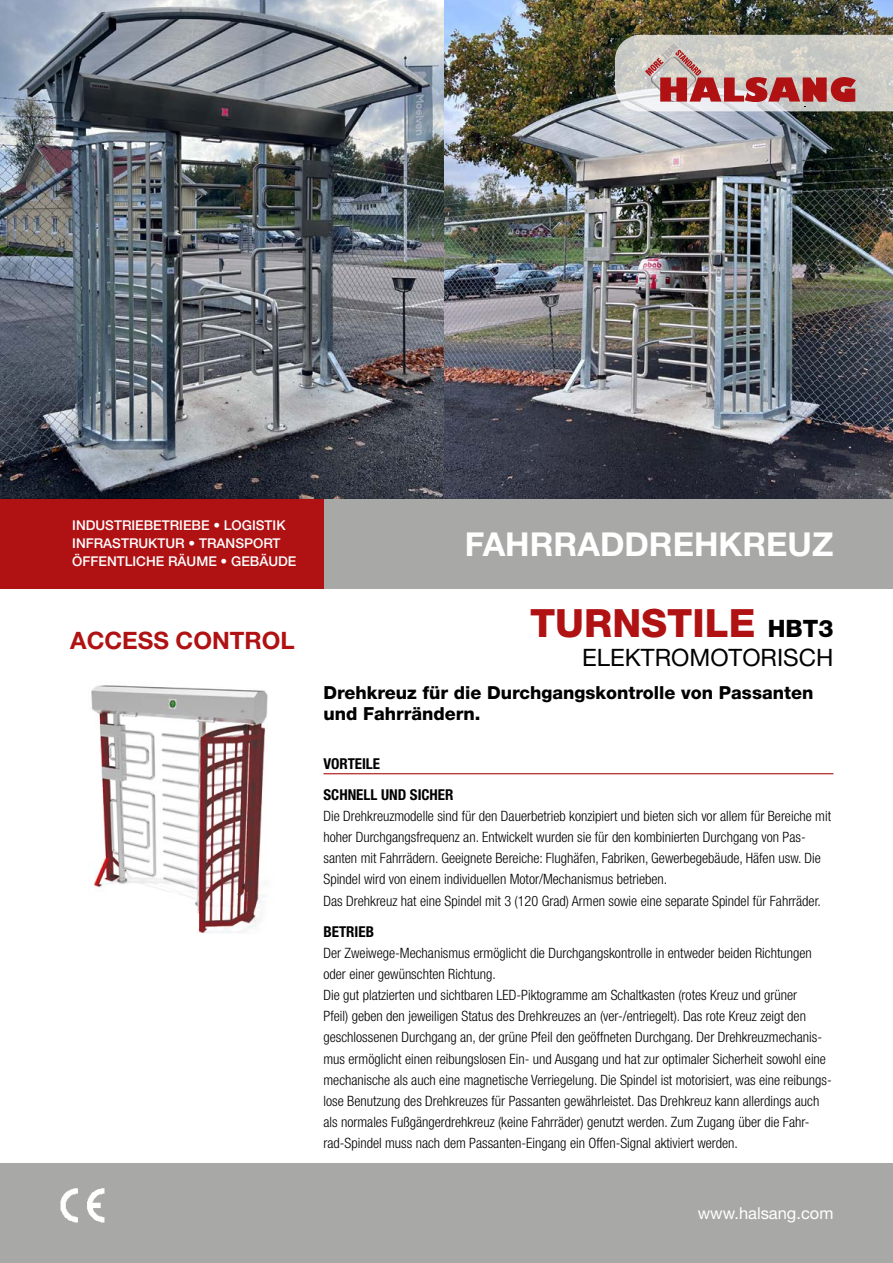
<style>
.page{position:relative;width:893px;height:1263px;background:#fff}
.page>*{position:absolute;margin:0;border:0;box-sizing:border-box;transform-origin:0 0}
.t1{font:800 39px "Helvetica Neue LT Std";color:#b01113}
.t2{font:700 33px "Helvetica Neue LT Std";color:#fff}
.t3{font:24px "Helvetica Neue LT Std";color:#000}
.t4{font:700 24px "Helvetica Neue LT Std";color:#b01113}
.t5{font:800 18px/21.6px "Helvetica Neue LT Std";color:#000}
.t6{font:16.5px "Helvetica Neue LT Std";color:#fff}
.t7{font:700 condensed 15px/31px "Helvetica Neue LT Std";color:#000}
.t8{font:300 condensed 14.25px/21px "Helvetica Neue LT Std";color:#000}
.t9{font:500 13.5px/18px "Helvetica Neue LT Std";color:#fff}
.s1{font-size:24px;color:#000}
</style>
<div class="page">
<div style="left:0;top:499px;width:893px;height:90px;background:#a8a8a7"></div>
<div style="left:0;top:499px;width:323px;height:90px;background:#b01113"></div>
<div style="left:0;top:1164px;width:893px;height:99px;background:#a8a8a7"></div>
<hr style="left:323px;top:773px;width:510px;height:1px;background:#b01113">
<img style="left:91px;top:685px;width:177px;height:249px">
<img style="left:60px;top:1188px;width:45px;height:35px">
<img style="left:0;top:0;width:444px;height:499px">
<img style="left:444px;top:0;width:449px;height:499px">
<svg style="left:615px;top:35px;width:278px;height:76px;background:#caafab"></svg>
<p class="t9" style="left:72px;top:516px;width:226px">INDUSTRIEBETRIEBE • LOGISTIK<br>INFRASTRUKTUR • TRANSPORT<br>ÖFFENTLICHE RÄUME • GEBÄUDE</p>
<h3 class="t4" style="left:70px;top:625px;width:226px">ACCESS CONTROL</h3>
<h2 class="t2" style="left:465px;top:523px;width:370px">FAHRRADDREHKREUZ</h2>
<h1 class="t1" style="left:530px;top:600px;width:305px">TURNSTILE <span class="s1">HBT3</span></h1>
<h3 class="t3" style="left:582px;top:643px;width:253px">ELEKTROMOTORISCH</h3>
<p class="t5" style="left:323px;top:681px;width:491px">Drehkreuz für die Durchgangskontrolle von Passanten und Fahrrändern.</p>
<p class="t7" style="left:323px;top:748px;width:131px">VORTEILE<br>SCHNELL UND SICHER</p>
<p class="t8" style="left:323px;top:805px;width:509px">Die Drehkreuzmodelle sind für den Dauerbetrieb konzipiert und bieten sich vor allem für Bereiche mit hoher Durchgangsfrequenz an. Entwickelt wurden sie für den kombinierten Durchgang von Pas&shy;santen mit Fahrrädern. Geeignete Bereiche: Flughäfen, Fabriken, Gewerbegebäude, Häfen usw. Die Spindel wird von einem individuellen Motor/Mechanismus betrieben.</p>
<p class="t8" style="left:323px;top:891px;width:499px">Das Drehkreuz hat eine Spindel mit 3 (120 Grad) Armen sowie eine separate Spindel für Fahrräder.</p>
<p class="t7" style="left:323px;top:916px;width:52px">BETRIEB</p>
<p class="t8" style="left:323px;top:943px;width:510px">Der Zweiwege-Mechanismus ermöglicht die Durchgangskontrolle in entweder beiden Richtungen oder einer gewünschten Richtung.<br>Die gut platzierten und sichtbaren LED-Piktogramme am Schaltkasten (rotes Kreuz und grüner<br>Pfeil) geben den jeweiligen Status des Drehkreuzes an (ver-/entriegelt). Das rote Kreuz zeigt den geschlossenen Durchgang an, der grüne Pfeil den geöffneten Durchgang. Der Drehkreuzmechanis&shy;mus ermöglicht einen reibungslosen Ein- und Ausgang und hat zur optimaler Sicherheit sowohl eine mechanische als auch eine magnetische Verriegelung. Die Spindel ist motorisiert, was eine reibungs&shy;lose Benutzung des Drehkreuzes für Passanten gewährleistet. Das Drehkreuz kann allerdings auch als normales Fußgängerdrehkreuz (keine Fahrräder) genutzt werden. Zum Zugang über die Fahr&shy;rad-Spindel muss nach dem Passanten-Eingang ein Offen-Signal aktiviert werden.</p>
<p class="t6" style="left:698px;top:1203px;width:137px">www.halsang.com</p>
</div>
